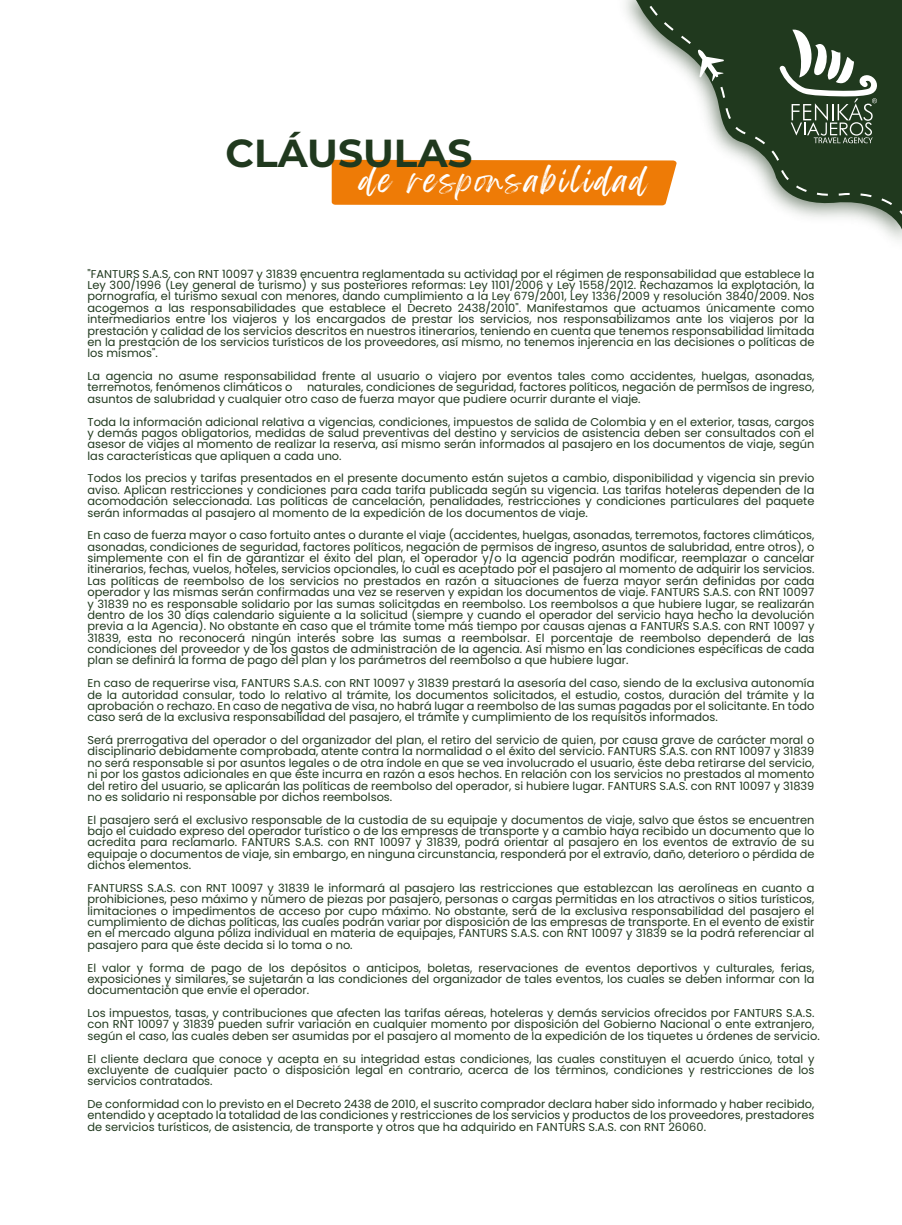
<style>
.page{position:relative;width:902px;height:1225px;background:#fff}
.page>*{position:absolute;margin:0;border:0;box-sizing:border-box;transform-origin:0 0}
.t1{font:700 39.02px "Montserrat";color:#20391e}
.t2{font:28.61px "Feeling Passionate";letter-spacing:.1em;color:#fff}
.t3{font:11.38px/11.4px "Poppins";color:#20391e;text-align:justify}
</style>
<div class="page">
<svg style="left:633px;top:0;width:268px;height:236px"></svg>
<svg style="left:637px;top:0;width:264px;height:220px;fill:#20391e"></svg>
<svg style="left:697px;top:49px;width:26px;height:32px"></svg>
<div style="left:331px;top:160px;width:346px;height:45px;background:#ee7b06"></div>
<h1 class="t1" style="left:225px;top:125px;width:248px">CLÁUSULAS</h1>
<h2 class="t2" style="left:360px;top:157px;width:288px">de responsabilidad</h2>
<p class="t3" style="left:87px;top:268px;width:728px">"FANTURS S.A.S. con RNT 10097 y 31839 encuentra reglamentada su actividad por el régimen de responsabilidad que establece la Ley 300/1996 (Ley general de turismo) y sus posteriores reformas: Ley 1101/2006 y Ley 1558/2012. Rechazamos la explotación, la pornografía, el turismo sexual con menores, dando cumplimiento a la Ley 679/2001, Ley 1336/2009 y resolución 3840/2009. Nos acogemos a las responsabilidades que establece el Decreto 2438/2010". Manifestamos que actuamos únicamente como intermediarios entre los viajeros y los encargados de prestar los servicios, nos responsabilizamos ante los viajeros por la prestación y calidad de los servicios descritos en nuestros itinerarios, teniendo en cuenta que tenemos responsabilidad limitada en la prestación de los servicios turísticos de los proveedores, así mismo, no tenemos injerencia en las decisiones o políticas de los mismos".</p>
<p class="t3" style="left:87px;top:370px;width:728px">La agencia no asume responsabilidad frente al usuario o viajero por eventos tales como accidentes, huelgas, asonadas, terremotos, fenómenos climáticos o</p>
<p class="t3" style="left:87px;top:382px;width:728px;text-indent:219px">naturales, condiciones de seguridad, factores políticos, negación de permisos de ingreso, asuntos de salubridad y cualquier otro caso de fuerza mayor que pudiere ocurrir durante el viaje.</p>
<p class="t3" style="left:87px;top:416px;width:728px">Toda la información adicional relativa a vigencias, condiciones, impuestos de salida de Colombia y en el exterior, tasas, cargos y demás pagos obligatorios, medidas de salud preventivas del destino y servicios de asistencia deben ser consultados con el asesor de viajes al momento de realizar la reserva, así mismo serán informados al pasajero en los documentos de viaje, según las características que apliquen a cada uno.</p>
<p class="t3" style="left:87px;top:473px;width:728px">Todos los precios y tarifas presentados en el presente documento están sujetos a cambio, disponibilidad y vigencia sin previo aviso. Aplican restricciones y condiciones para cada tarifa publicada según su vigencia. Las tarifas hoteleras dependen de la acomodación seleccionada. Las políticas de cancelación, penalidades, restricciones y condiciones particulares del paquete serán informadas al pasajero al momento de la expedición de los documentos de viaje.</p>
<p class="t3" style="left:87px;top:530px;width:728px">En caso de fuerza mayor o caso fortuito antes o durante el viaje (accidentes, huelgas, asonadas, terremotos, factores climáticos, asonadas, condiciones de seguridad, factores políticos, negación de permisos de ingreso, asuntos de salubridad, entre otros), o simplemente con el fin de garantizar el éxito del plan, el operador y/o la agencia podrán modificar, reemplazar o cancelar itinerarios, fechas, vuelos, hoteles, servicios opcionales, lo cual es aceptado por el pasajero al momento de adquirir los servicios.<br>Las políticas de reembolso de los servicios no prestados en razón a situaciones de fuerza mayor serán definidas por cada operador y las mismas serán confirmadas una vez se reserven y expidan los documentos de viaje. FANTURS S.A.S. con RNT 10097 y 31839 no es responsable solidario por las sumas solicitadas en reembolso. Los reembolsos a que hubiere lugar, se realizarán dentro de los 30 días calendario siguiente a la solicitud (siempre y cuando el operador del servicio haya hecho la devolución previa a la Agencia). No obstante en caso que el trámite tome más tiempo por causas ajenas a FANTURS S.A.S. con RNT 10097 y 31839, esta no reconocerá ningún interés sobre las sumas a reembolsar. El porcentaje de reembolso dependerá de las condiciones del proveedor y de los gastos de administración de la agencia. Así mismo en las condiciones específicas de cada plan se definirá la forma de pago del plan y los parámetros del reembolso a que hubiere lugar.</p>
<p class="t3" style="left:87px;top:678px;width:728px">En caso de requerirse visa, FANTURS S.A.S. con RNT 10097 y 31839 prestará la asesoría del caso, siendo de la exclusiva autonomía de la autoridad consular, todo lo relativo al trámite, los documentos solicitados, el estudio, costos, duración del trámite y la aprobación o rechazo. En caso de negativa de visa, no habrá lugar a reembolso de las sumas pagadas por el solicitante. En todo caso será de la exclusiva responsabilidad del pasajero, el trámite y cumplimiento de los requisitos informados.</p>
<p class="t3" style="left:87px;top:734px;width:728px">Será prerrogativa del operador o del organizador del plan, el retiro del servicio de quien, por causa grave de carácter moral o disciplinario debidamente comprobada, atente contra la normalidad o el éxito del servicio. FANTURS S.A.S. con RNT 10097 y 31839 no será responsable si por asuntos legales o de otra índole en que se vea involucrado el usuario, éste deba retirarse del servicio, ni por los gastos adicionales en que éste incurra en razón a esos hechos. En relación con los servicios no prestados al momento del retiro del usuario, se aplicarán las políticas de reembolso del operador, si hubiere lugar. FANTURS S.A.S. con RNT 10097 y 31839 no es solidario ni responsable por dichos reembolsos.</p>
<p class="t3" style="left:87px;top:814px;width:728px">El pasajero será el exclusivo responsable de la custodia de su equipaje y documentos de viaje, salvo que éstos se encuentren bajo el cuidado expreso del operador turístico o de las empresas de transporte y a cambio haya recibido un documento que lo acredita para reclamarlo. FANTURS S.A.S. con RNT 10097 y 31839, podrá orientar al pasajero en los eventos de extravío de su equipaje o documentos de viaje, sin embargo, en ninguna circunstancia, responderá por el extravío, daño, deterioro o pérdida de dichos elementos.</p>
<p class="t3" style="left:87px;top:882px;width:728px">FANTURSS S.A.S. con RNT 10097 y 31839 le informará al pasajero las restricciones que establezcan las aerolíneas en cuanto a prohibiciones, peso máximo y número de piezas por pasajero, personas o cargas permitidas en los atractivos o sitios turísticos, limitaciones o impedimentos de acceso por cupo máximo. No obstante, será de la exclusiva responsabilidad del pasajero el cumplimiento de dichas políticas, las cuales podrán variar por disposición de las empresas de transporte. En el evento de existir en el mercado alguna póliza individual en materia de equipajes, FANTURS S.A.S. con RNT 10097 y 31839 se la podrá referenciar al pasajero para que éste decida si lo toma o no.</p>
<p class="t3" style="left:87px;top:962px;width:728px">El valor y forma de pago de los depósitos o anticipos, boletas, reservaciones de eventos deportivos y culturales, ferias, exposiciones y similares, se sujetarán a las condiciones del organizador de tales eventos, los cuales se deben informar con la documentación que envíe el operador.</p>
<p class="t3" style="left:87px;top:1007px;width:733px;text-align:left">Los impuestos, tasas, y contribuciones que afecten las tarifas aéreas, hoteleras y demás servicios ofrecidos por FANTURS S.A.S. con RNT 10097 y 31839 pueden sufrir variación en cualquier momento por disposición del Gobierno Nacional o ente extranjero, según el caso, las cuales deben ser asumidas por el pasajero al momento de la expedición de los tiquetes u órdenes de servicio.</p>
<p class="t3" style="left:87px;top:1053px;width:728px">El cliente declara que conoce y acepta en su integridad estas condiciones, las cuales constituyen el acuerdo único, total y excluyente de cualquier pacto o disposición legal en contrario, acerca de los términos, condiciones y restricciones de los servicios contratados.</p>
<p class="t3" style="left:87px;top:1098px;width:728px">De conformidad con lo previsto en el Decreto 2438 de 2010, el suscrito comprador declara haber sido informado y haber recibido, entendido y aceptado la totalidad de las condiciones y restricciones de los servicios y productos de los proveedores, prestadores de servicios turísticos, de asistencia, de transporte y otros que ha adquirido en FANTURS S.A.S. con RNT 26060.</p>
</div>
